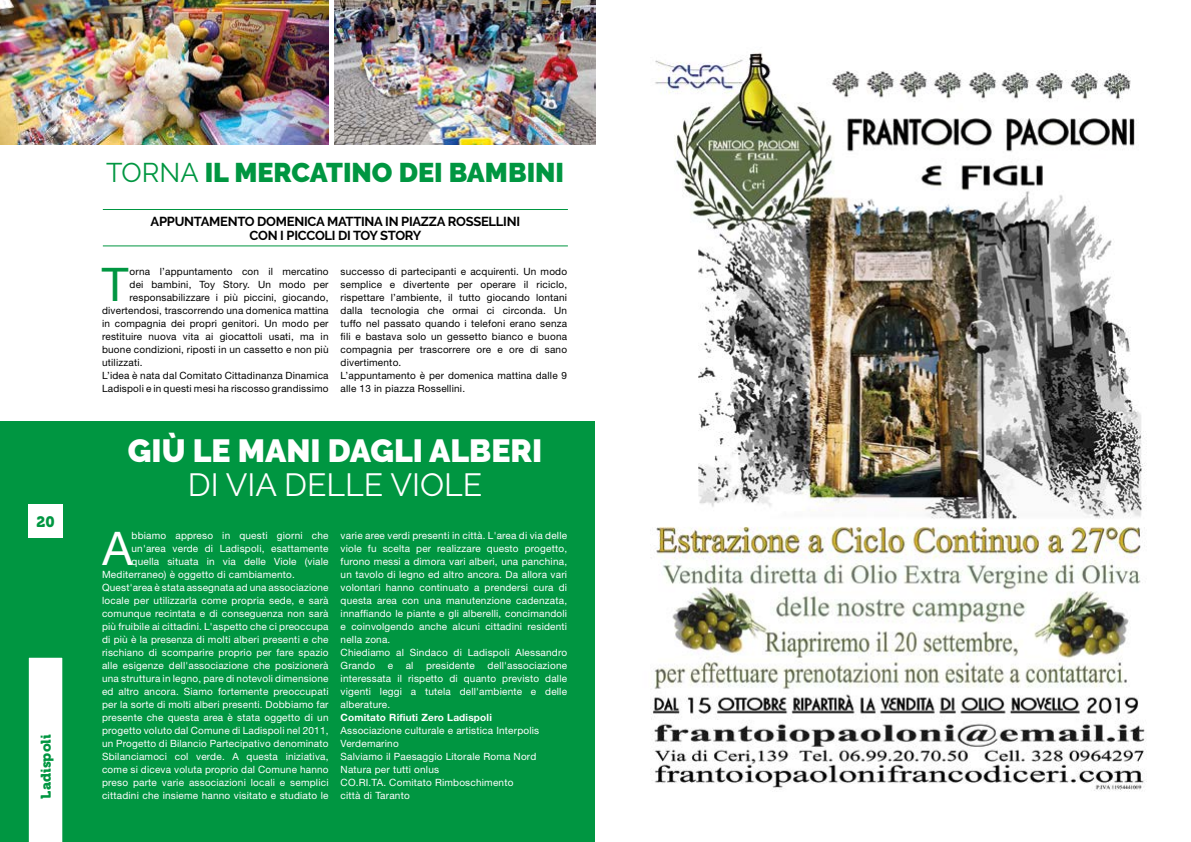
<style>
.page{position:relative;width:1191px;height:842px;background:#fff}
.page>*{position:absolute;margin:0;border:0;box-sizing:border-box;transform-origin:0 0}
.t1{font:46.4px "Helvetica Neue LT Std";color:#009641}
.t2{font:46.4px "Helvetica Neue LT Std";color:#fff}
.t3{font:900 32px "Raleway";color:#fff}
.t4{font:32px "Raleway";color:#fff}
.t5{font:900 27px "Raleway";color:#009641}
.t6{font:15px "Museo 900";color:#009641}
.t7{font:14px "Museo 900";color:#009641}
.t8{font:700 13px/14px "Raleway";letter-spacing:-.02em;color:#000;text-align:center}
.t9{font:10px/13px "Helvetica Neue LT Std";letter-spacing:.02em;color:#fff}
.t10{font:10px/13px "Helvetica Neue LT Std";letter-spacing:.02em;color:#000}
.t11{font:700 10px "Helvetica Neue LT Std";letter-spacing:.02em;color:#fff}
.s1{font-weight:400}
</style>
<div class="page">
<div style="left:0;top:421px;width:597px;height:421px;background:#009641"></div>
<img style="left:595px;top:0;width:552px;height:842px">
<img style="left:334px;top:0;width:261px;height:144px">
<hr style="left:103px;top:245px;width:465px;height:1px;background:#009641">
<hr style="left:103px;top:209px;width:465px;height:1px;background:#009641">
<div style="left:28px;top:657px;width:35px;height:185px;background:#fff"></div>
<img style="left:0;top:0;width:329px;height:144px">
<div style="left:28px;top:504px;width:35px;height:34px;background:#fff"></div>
<h3 class="t6" style="left:36px;top:513px;width:20px">20</h3>
<h3 class="t7" style="left:38px;top:798px;width:66px;rotate:-90deg">Ladispoli</h3>
<h3 class="t5" style="left:106px;top:157px;width:459px"><span class="s1">TORNA</span> IL MERCATINO DEI BAMBINI</h3>
<h3 class="t8" style="left:151px;top:215px;width:371px">APPUNTAMENTO DOMENICA MATTINA IN PIAZZA ROSSELLINI<br>CON I PICCOLI DI TOY STORY</h3>
<h1 class="t1" style="left:102px;top:257px;width:28px">T</h1>
<p class="t10" style="left:130px;top:265px;width:200px">orna l’appuntamento con il mercatino</p>
<p class="t10" style="left:130px;top:278px;width:200px">dei bambini, Toy Story. Un modo per</p>
<p class="t10" style="left:130px;top:291px;width:200px">responsabilizzare i più piccini, giocando,</p>
<p class="t10" style="left:102px;top:304px;width:228px">divertendosi, trascorrendo una domenica mattina</p>
<p class="t10" style="left:102px;top:317px;width:228px">in compagnia dei propri genitori. Un modo per</p>
<p class="t10" style="left:102px;top:330px;width:228px">restituire nuova vita ai giocattoli usati, ma in</p>
<p class="t10" style="left:102px;top:343px;width:228px">buone condizioni, riposti in un cassetto e non più</p>
<p class="t10" style="left:102px;top:356px;width:42px">utilizzati.</p>
<p class="t10" style="left:102px;top:369px;width:228px">L’idea è nata dal Comitato Cittadinanza Dinamica</p>
<p class="t10" style="left:102px;top:382px;width:228px">Ladispoli e in questi mesi ha riscosso grandissimo</p>
<p class="t10" style="left:340px;top:265px;width:228px">successo di partecipanti e acquirenti. Un modo semplice e divertente per operare il riciclo, rispettare l’ambiente, il tutto giocando lontani dalla tecnologia che ormai ci circonda. Un tuffo nel passato quando i telefoni erano senza fili e bastava solo un gessetto bianco e buona compagnia per trascorrere ore e ore di sano divertimento.<br>L’appuntamento è per domenica mattina dalle 9 alle 13 in piazza Rossellini.</p>
<h2 class="t3" style="left:128px;top:432px;width:416px">GIÙ LE MANI DAGLI ALBERI</h2>
<h2 class="t4" style="left:188px;top:466px;width:296px">DI VIA DELLE VIOLE</h2>
<h1 class="t2" style="left:102px;top:521px;width:32px">A</h1>
<p class="t9" style="left:132px;top:529px;width:198px">bbiamo appreso in questi giorni che</p>
<p class="t9" style="left:132px;top:542px;width:198px">un'area verde di Ladispoli, esattamente</p>
<p class="t9" style="left:132px;top:555px;width:198px">quella situata in via delle Viole (viale</p>
<p class="t9" style="left:102px;top:568px;width:194px">Mediterraneo) è oggetto di cambiamento.</p>
<p class="t9" style="left:102px;top:581px;width:228px">Quest'area è stata assegnata ad una associazione</p>
<p class="t9" style="left:102px;top:594px;width:228px">locale per utilizzarla come propria sede, e sarà</p>
<p class="t9" style="left:102px;top:607px;width:228px">comunque recintata e di conseguenza non sarà</p>
<p class="t9" style="left:102px;top:620px;width:228px">più fruibile ai cittadini. L'aspetto che ci preoccupa</p>
<p class="t9" style="left:102px;top:633px;width:228px">di più è la presenza di molti alberi presenti e che</p>
<p class="t9" style="left:102px;top:646px;width:228px">rischiano di scomparire proprio per fare spazio</p>
<p class="t9" style="left:102px;top:659px;width:228px">alle esigenze dell'associazione che posizionerà</p>
<p class="t9" style="left:102px;top:672px;width:228px">una struttura in legno, pare di notevoli dimensione</p>
<p class="t9" style="left:102px;top:685px;width:228px">ed altro ancora. Siamo fortemente preoccupati</p>
<p class="t9" style="left:102px;top:698px;width:228px">per la sorte di molti alberi presenti. Dobbiamo far</p>
<p class="t9" style="left:102px;top:711px;width:228px">presente che questa area è stata oggetto di un</p>
<p class="t9" style="left:102px;top:724px;width:228px">progetto voluto dal Comune di Ladispoli nel 2011,</p>
<p class="t9" style="left:102px;top:737px;width:228px">un Progetto di Bilancio Partecipativo denominato</p>
<p class="t9" style="left:102px;top:750px;width:228px">Sbilanciamoci col verde. A questa iniziativa,</p>
<p class="t9" style="left:102px;top:763px;width:228px">come si diceva voluta proprio dal Comune hanno</p>
<p class="t9" style="left:102px;top:776px;width:228px">preso parte varie associazioni locali e semplici</p>
<p class="t9" style="left:102px;top:789px;width:228px">cittadini che insieme hanno visitato e studiato le</p>
<p class="t9" style="left:340px;top:529px;width:228px">varie aree verdi presenti in città. L'area di via delle viole fu scelta per realizzare questo progetto, furono messi a dimora vari alberi, una panchina, un tavolo di legno ed altro ancora. Da allora vari volontari hanno continuato a prendersi cura di questa area con una manutenzione cadenzata, innaffiando le piante e gli alberelli, concimandoli e coinvolgendo anche alcuni cittadini residenti nella zona.<br>Chiediamo al Sindaco di Ladispoli Alessandro Grando</p>
<p class="t9" style="left:340px;top:659px;width:228px;text-align:justify;text-indent:147px">dell'associazione interessata il rispetto di quanto previsto dalle vigenti leggi a tutela dell'ambiente e delle alberature.</p>
<p class="t11" style="left:340px;top:711px;width:153px">Comitato Rifiuti Zero Ladispoli</p>
<p class="t9" style="left:340px;top:724px;width:200px">Associazione culturale e artistica Interpolis<br>Verdemarino<br>Salviamo il Paesaggio Litorale Roma Nord<br>Natura per tutti onlus<br>CO.RI.TA. Comitato Rimboschimento<br>città di Taranto</p>
<p class="t9" style="left:388px;top:659px;width:7px">e</p>
<p class="t9" style="left:406px;top:659px;width:9px">al</p>
<p class="t9" style="left:426px;top:659px;width:50px">presidente</p>
</div>
